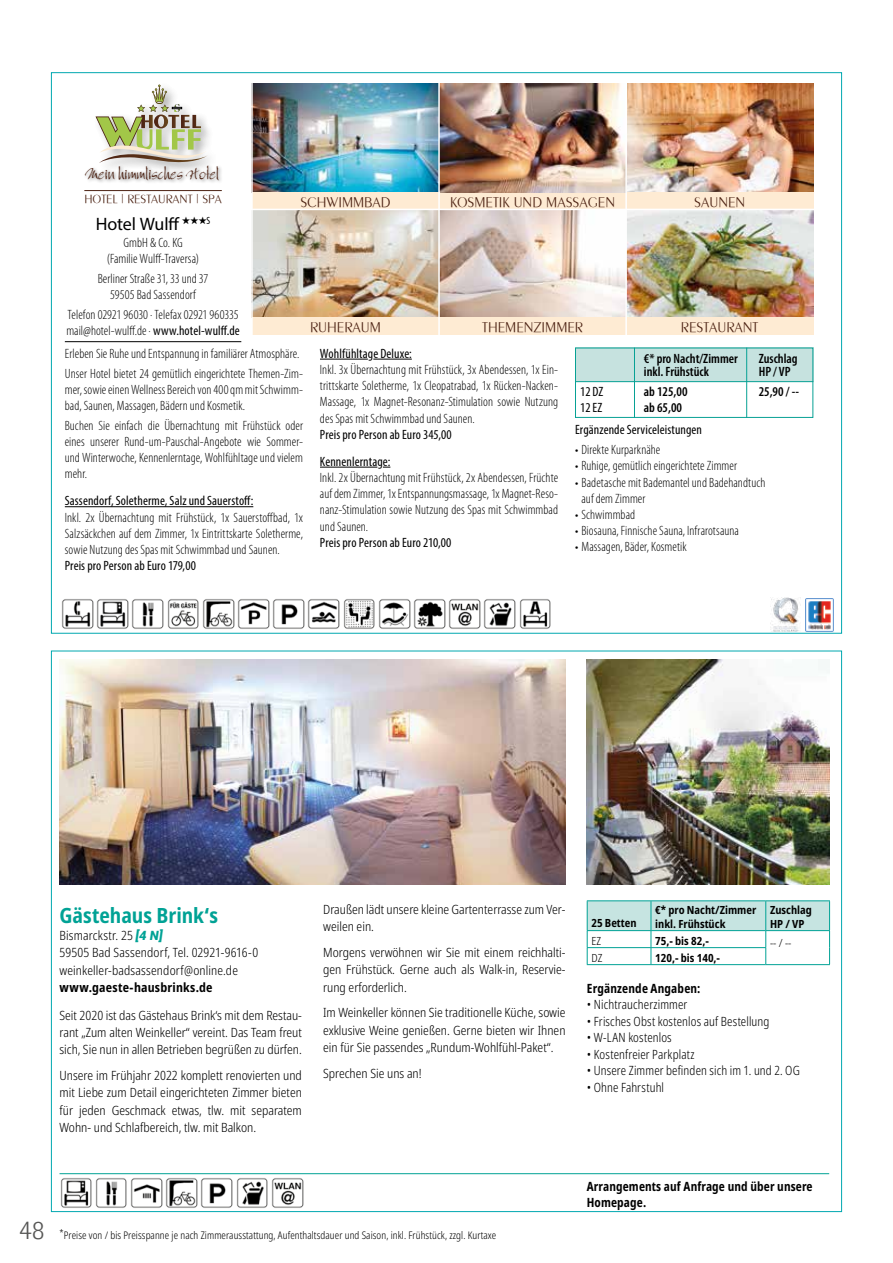
<style>
.page{position:relative;width:893px;height:1263px;background:#fff}
.page>*{position:absolute;margin:0;border:0;box-sizing:border-box;transform-origin:0 0}
.t1{font:300 27px "AT Rotis Sans Serif";color:#575756}
.t2{font:700 condensed 21px "Noto Sans";color:#00a295}
.t3{font:18px "Myriad Pro";letter-spacing:-.01em;color:#000}
.t4{font:17.1px "Bergell Plain";color:#4c2213}
.t5{font:300 15px "Peignot";color:#4c2213}
.t6{font:300 condensed 13.5px/16.2px "Myriad Pro";letter-spacing:.005em;color:#000}
.t7{font:condensed 13.5px/27px "Myriad Pro";letter-spacing:.005em;color:#000}
.t8{font:600 condensed 13.5px "Myriad Pro";color:#000}
.t9{font:300 condensed 12.75px/17.2px "Noto Sans";color:#000;text-align:justify}
.t10{font:300 condensed 12.75px "Noto Sans";color:#000;scale:.95 1}
.t11{font:700 condensed 12.75px/15.8px "Noto Sans";letter-spacing:.01em;color:#000;scale:.95 1}
.t12{font:700 condensed 12.75px "Noto Sans";letter-spacing:.01em;color:#000}
.t13{font:300 12.6px "Peignot";color:#4c2213}
.t14{font:700 condensed 11.25px/13.5px "Noto Sans";color:#000}
.t15{font:300 condensed 11.25px "Noto Sans";color:#000}
.t16{font:300 condensed 10.5px "Noto Sans";letter-spacing:.01em;color:#000;scale:.95 1}
.s1{font-weight:400}
.s2{font-family:"Roboto";font-weight:900;font-style:italic;font-stretch:normal;color:#00a295}
</style>
<div class="page">
<div style="left:51px;top:72px;width:791px;height:562px;background:#fff;border:1px solid #00a8b0"></div>
<img style="left:64px;top:83px;width:750px;height:425px">
<hr style="left:65px;top:341px;width:176px;height:1px;background:#000">
<img style="left:806px;top:598px;width:27px;height:33px">
<img style="left:771px;top:597px;width:30px;height:34px">
<img style="left:62px;top:599px;width:32px;height:30px">
<img style="left:132px;top:599px;width:32px;height:30px">
<img style="left:97px;top:599px;width:32px;height:30px">
<img style="left:378px;top:599px;width:33px;height:30px">
<img style="left:308px;top:599px;width:32px;height:30px">
<img style="left:202px;top:599px;width:33px;height:30px">
<img style="left:167px;top:599px;width:32px;height:30px">
<img style="left:414px;top:599px;width:32px;height:30px">
<img style="left:449px;top:599px;width:32px;height:30px">
<img style="left:484px;top:599px;width:32px;height:30px">
<img style="left:519px;top:599px;width:32px;height:30px">
<img style="left:273px;top:599px;width:32px;height:30px">
<img style="left:238px;top:599px;width:32px;height:30px">
<img style="left:343px;top:599px;width:32px;height:30px">
<div style="left:649px;top:507px;width:24px;height:14px;background:#fff"></div>
<div style="left:51px;top:651px;width:791px;height:561px;background:#fff;border:1px solid #00a8b0"></div>
<img style="left:60px;top:659px;width:506px;height:225px">
<img style="left:587px;top:659px;width:242px;height:225px">
<hr style="left:60px;top:1173px;width:769px;height:1px;background:#00a295">
<hr style="left:587px;top:900px;width:64px;height:1px;background:#00a295">
<hr style="left:651px;top:900px;width:115px;height:1px;background:#00a295">
<hr style="left:766px;top:900px;width:64px;height:1px;background:#00a295">
<hr style="left:766px;top:964px;width:64px;height:1px;background:#00a295">
<svg style="left:587px;top:901px;width:243px;height:63px"></svg>
<hr style="left:587px;top:964px;width:64px;height:1px;background:#00a295">
<hr style="left:651px;top:964px;width:115px;height:1px;background:#00a295">
<img style="left:95px;top:1178px;width:32px;height:30px">
<img style="left:60px;top:1178px;width:32px;height:30px">
<img style="left:130px;top:1178px;width:33px;height:30px">
<img style="left:166px;top:1178px;width:32px;height:30px">
<img style="left:271px;top:1178px;width:33px;height:30px">
<img style="left:201px;top:1178px;width:32px;height:30px">
<img style="left:236px;top:1178px;width:32px;height:30px">
<p class="t4" style="left:85px;top:163px;width:135px">Mein himmlisches Hotel</p>
<p class="t13" style="left:84px;top:192px;width:139px">HOTEL | RESTAURANT | SPA</p>
<h3 class="t3" style="left:96px;top:213px;width:116px">Hotel Wulff ★★★<sup>S</sup></h3>
<p class="t6" style="left:107px;top:234px;width:94px;text-align:center">GmbH &amp; Co. KG (Familie Wulff-Traversa)</p>
<p class="t6" style="left:98px;top:270px;width:112px;text-align:center">Berliner Straße 31, 33 und 37<br>59505 Bad Sassendorf</p>
<p class="t6" style="left:66px;top:306px;width:175px">Telefon 02921 96030 · Telefax 02921 960335 mail@hotel-wulff.de · <span class="s1">www.hotel-wulff.de</span></p>
<p class="t5" style="left:300px;top:193px;width:92px">SCHWIMMBAD</p>
<p class="t5" style="left:450px;top:193px;width:167px">KOSMETIK UND MASSAGEN</p>
<p class="t5" style="left:694px;top:193px;width:53px">SAUNEN</p>
<p class="t5" style="left:310px;top:319px;width:72px">RUHERAUM</p>
<p class="t5" style="left:482px;top:319px;width:102px">THEMENZIMMER</p>
<p class="t5" style="left:681px;top:319px;width:79px">RESTAURANT</p>
<p class="t6" style="left:65px;top:343px;width:240px;line-height:19.8px">Erleben Sie Ruhe und Entspannung in familiärer Atmosphäre.<br>Unser Hotel bietet 24 gemütlich eingerichtete Themen-Zim-</p>
<p class="t6" style="left:65px;top:381px;width:240px">mer, sowie einen Wellness Bereich von 400 qm mit Schwimm&shy;bad, Saunen, Massagen, Bädern und Kosmetik.</p>
<p class="t6" style="left:65px;top:417px;width:240px;text-align:justify">Buchen Sie einfach die Übernachtung mit Frühstück oder eines unserer Rund-um-Pauschal-Angebote wie Sommer&shy;und Winterwoche, Kennenlerntage, Wohlfühltage und vielem mehr.</p>
<p class="t7" style="left:65px;top:487px;width:190px">Sassendorf, Soletherme, Salz und Sauerstoff:</p>
<p class="t6" style="left:65px;top:509px;width:240px;text-align:justify">Inkl. 2x Übernachtung mit Frühstück, 1x Sauerstoffbad, 1x Salzsäckchen auf dem Zimmer, 1x Eintrittskarte Soletherme, sowie Nutzung des Spas mit Schwimmbad und Saunen.</p>
<p class="t7" style="left:65px;top:552px;width:133px">Preis pro Person ab Euro 179,00</p>
<p class="t7" style="left:320px;top:340px;width:93px">Wohlfühltage Deluxe:</p>
<p class="t6" style="left:320px;top:361px;width:240px;text-align:justify">Inkl. 3x Übernachtung mit Frühstück, 3x Abendessen, 1x Ein&shy;trittskarte Soletherme, 1x Cleopatrabad, 1x Rücken-Nacken-Massage, 1x Magnet-Resonanz-Stimulation sowie Nutzung des Spas mit Schwimmbad und Saunen.</p>
<p class="t7" style="left:320px;top:421px;width:133px">Preis pro Person ab Euro 345,00<br>Kennenlerntage:</p>
<p class="t6" style="left:320px;top:469px;width:240px;text-align:justify">Inkl. 2x Übernachtung mit Frühstück, 2x Abendessen, Früchte auf dem Zimmer, 1x Entspannungsmassage, 1x Magnet-Reso&shy;nanz-Stimulation sowie Nutzung des Spas mit Schwimmbad und Saunen.</p>
<p class="t7" style="left:320px;top:529px;width:133px">Preis pro Person ab Euro 210,00</p>
<p class="t8" style="left:644px;top:350px;width:95px">€* pro Nacht/Zimmer</p>
<p class="t8" style="left:759px;top:350px;width:40px">Zuschlag</p>
<p class="t8" style="left:644px;top:363px;width:67px">inkl. Frühstück</p>
<p class="t8" style="left:759px;top:363px;width:33px">HP / VP</p>
<p class="t7" style="left:580px;top:378px;width:25px">12 DZ</p>
<p class="t8" style="left:644px;top:383px;width:45px">ab 125,00</p>
<p class="t8" style="left:759px;top:383px;width:42px">25,90 / --</p>
<p class="t7" style="left:580px;top:394px;width:24px">12 EZ</p>
<p class="t8" style="left:644px;top:399px;width:40px">ab 65,00</p>
<p class="t7" style="left:575px;top:416px;width:128px">Ergänzende Serviceleistungen</p>
<p class="t6" style="left:575px;top:441px;width:87px">• Direkte Kurparknähe</p>
<p class="t6" style="left:575px;top:458px;width:163px">• Ruhige, gemütlich eingerichtete Zimmer</p>
<p class="t6" style="left:581px;top:474px;width:185px;text-indent:-6px">• Badetasche mit Bademantel und Badehandtuch auf dem Zimmer</p>
<p class="t6" style="left:575px;top:506px;width:62px">• Schwimmbad</p>
<p class="t6" style="left:575px;top:522px;width:165px">• Biosauna, Finnische Sauna, Infrarotsauna</p>
<p class="t6" style="left:575px;top:539px;width:113px">• Massagen, Bäder, Kosmetik</p>
<h2 class="t2" style="left:60px;top:900px;width:160px">Gästehaus Brink‘s</h2>
<p class="t9" style="left:60px;top:927px;width:200px;text-align:left">Bismarckstr. 25 <span class="s2">[4 N]<br></span>59505 Bad Sassendorf, Tel. 02921-9616-0 weinkeller-badsassendorf@online.de</p>
<p class="t12" style="left:60px;top:978px;width:155px">www.gaeste-hausbrinks.de</p>
<p class="t9" style="left:60px;top:1007px;width:244px">Seit 2020 ist das Gästehaus Brink‘s mit dem Restau&shy;rant „Zum alten Weinkeller“ vereint. Das Team freut sich, Sie nun in allen Betrieben begrüßen zu dürfen.</p>
<p class="t9" style="left:60px;top:1067px;width:244px">Unsere im Frühjahr 2022 komplett renovierten und mit Liebe zum Detail eingerichteten Zimmer bieten für jeden Geschmack etwas, tlw. mit separatem Wohn- und Schlafbereich, tlw. mit Balkon.</p>
<p class="t9" style="left:323px;top:901px;width:244px">Draußen lädt unsere kleine Gartenterrasse zum Ver&shy;weilen ein.</p>
<p class="t9" style="left:323px;top:944px;width:244px">Morgens verwöhnen wir Sie mit einem reichhalti&shy;gen Frühstück. Gerne auch als Walk-in, Reservie&shy;rung erforderlich.</p>
<p class="t9" style="left:323px;top:1004px;width:244px">Im Weinkeller können Sie traditionelle Küche, sowie exklusive Weine genießen. Gerne bieten wir Ihnen ein für Sie passendes „Rundum-Wohlfühl-Paket“.</p>
<p class="t9" style="left:323px;top:1065px;width:100px">Sprechen Sie uns an!</p>
<h1 class="t1" style="left:19px;top:1214px;width:27px">48</h1>
<p class="t16" style="left:60px;top:1227px;width:461px">*Preise von / bis Preisspanne je nach Zimmerausstattung, Aufenthaltsdauer und Saison, inkl. Frühstück, zzgl. Kurtaxe</p>
<p class="t14" style="left:591px;top:917px;width:47px">25 Betten</p>
<p class="t14" style="left:655px;top:903px;width:103px">€* pro Nacht/Zimmer inkl. Frühstück</p>
<p class="t14" style="left:770px;top:903px;width:43px">Zuschlag<br>HP / VP</p>
<p class="t15" style="left:591px;top:933px;width:11px">EZ</p>
<p class="t14" style="left:655px;top:934px;width:55px">75,- bis 82,-</p>
<p class="t15" style="left:770px;top:935px;width:23px">-- / --</p>
<p class="t15" style="left:591px;top:950px;width:12px">DZ</p>
<p class="t14" style="left:655px;top:951px;width:66px">120,- bis 140,-</p>
<p class="t11" style="left:587px;top:980px;width:121px">Ergänzende Angaben:</p>
<p class="t10" style="left:587px;top:996px;width:107px">• Nichtraucherzimmer</p>
<p class="t10" style="left:587px;top:1012px;width:194px">• Frisches Obst kostenlos auf Bestellung</p>
<p class="t10" style="left:587px;top:1029px;width:91px">• W-LAN kostenlos</p>
<p class="t10" style="left:587px;top:1045px;width:115px">• Kostenfreier Parkplatz</p>
<p class="t10" style="left:587px;top:1062px;width:226px">• Unsere Zimmer befinden sich im 1. und 2. OG</p>
<p class="t10" style="left:587px;top:1078px;width:83px">• Ohne Fahrstuhl</p>
<p class="t11" style="left:587px;top:1178px;width:239px">Arrangements auf Anfrage und über unsere<br>Homepage.</p>
</div>
